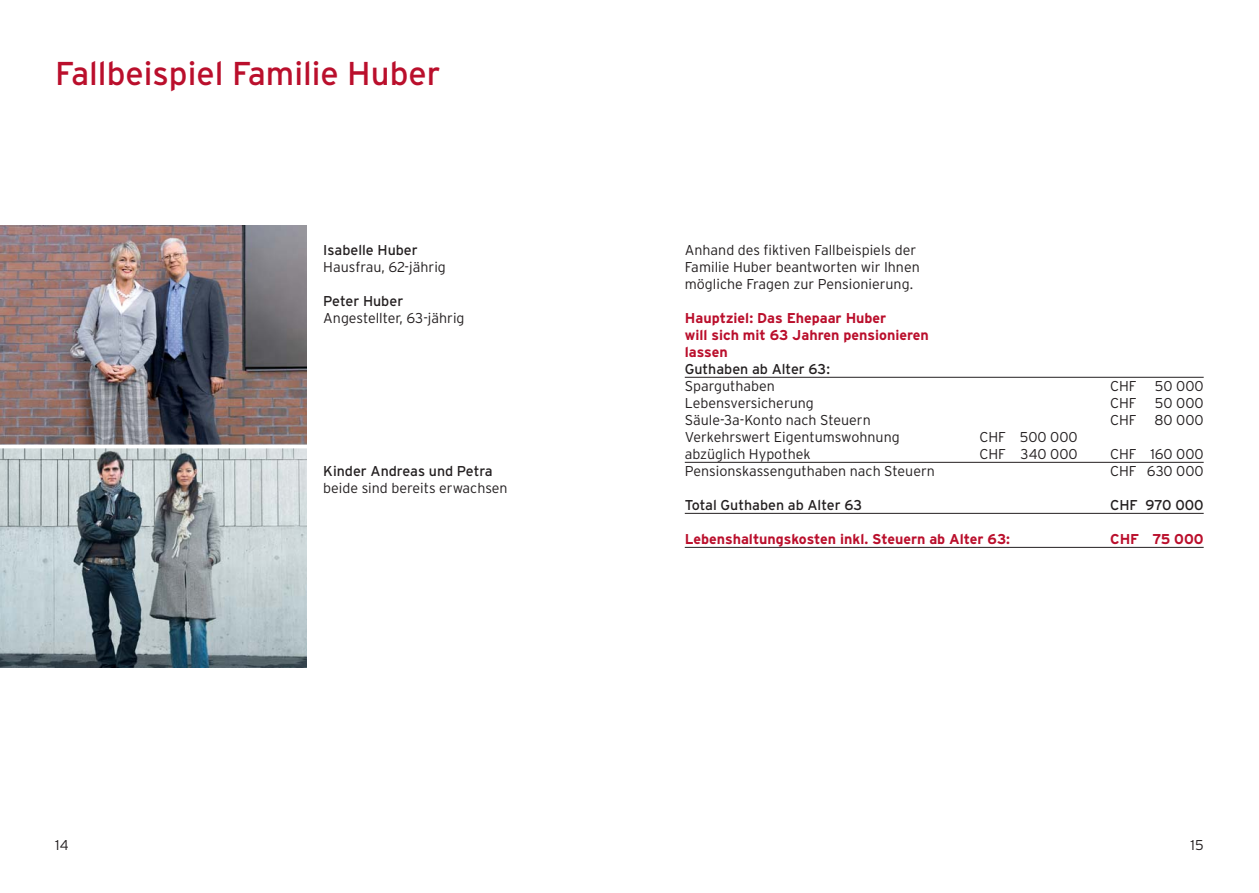
<style>
.page{position:relative;width:1259px;height:893px;background:#fff}
.page>*{position:absolute;margin:0;border:0;box-sizing:border-box;transform-origin:0 0}
.t1{font:33px "Interstate";color:#ba0f2c}
.t2{font:300 14.25px/17px "Interstate";color:#231f20}
.t3{font:700 14.25px/17px "Interstate";color:#ba0f2c}
.t4{font:14.25px "Interstate";color:#231f20}
</style>
<div class="page">
<hr style="left:685px;top:377px;width:518px;height:1px;background:#231f20">
<hr style="left:685px;top:462px;width:518px;height:1px;background:#231f20">
<hr style="left:685px;top:513px;width:518px;height:1px;background:#231f20">
<hr style="left:685px;top:547px;width:518px;height:1px;background:#231f20">
<img style="left:0;top:225px;width:306px;height:220px">
<img style="left:0;top:448px;width:306px;height:220px">
<h1 class="t1" style="left:55px;top:61px;width:387px">Fallbeispiel Familie Huber</h1>
<p class="t4" style="left:323px;top:245px;width:96px">Isabelle Huber</p>
<p class="t2" style="left:323px;top:260px;width:124px">Hausfrau, 62-jährig</p>
<p class="t4" style="left:323px;top:296px;width:82px">Peter Huber</p>
<p class="t2" style="left:323px;top:311px;width:143px">Angestellter, 63-jährig</p>
<p class="t4" style="left:323px;top:466px;width:171px">Kinder Andreas und Petra</p>
<p class="t2" style="left:323px;top:481px;width:186px">beide sind bereits erwachsen</p>
<p class="t2" style="left:685px;top:243px;width:236px">Anhand des fiktiven Fallbeispiels der<br>Familie Huber beantworten wir Ihnen mögliche Fragen zur Pensionierung.</p>
<p class="t3" style="left:685px;top:311px;width:246px">Hauptziel: Das Ehepaar Huber<br>will sich mit 63 Jahren pensionieren lassen</p>
<p class="t4" style="left:685px;top:364px;width:147px">Guthaben ab Alter 63:</p>
<p class="t2" style="left:685px;top:379px;width:92px">Sparguthaben</p>
<p class="t2" style="left:1110px;top:379px;width:28px">CHF</p>
<p class="t2" style="left:1155px;top:379px;width:50px">50 000</p>
<p class="t2" style="left:685px;top:396px;width:131px">Lebensversicherung</p>
<p class="t2" style="left:1110px;top:396px;width:28px">CHF</p>
<p class="t2" style="left:1155px;top:396px;width:50px">50 000</p>
<p class="t2" style="left:685px;top:413px;width:187px">Säule-3a-Konto nach Steuern</p>
<p class="t2" style="left:1110px;top:413px;width:28px">CHF</p>
<p class="t2" style="left:1154px;top:413px;width:51px">80 000</p>
<p class="t2" style="left:685px;top:430px;width:216px">Verkehrswert Eigentumswohnung</p>
<p class="t2" style="left:979px;top:430px;width:100px">CHF 500 000</p>
<p class="t2" style="left:685px;top:447px;width:127px">abzüglich Hypothek</p>
<p class="t2" style="left:979px;top:447px;width:100px">CHF 340 000</p>
<p class="t2" style="left:1110px;top:447px;width:95px">CHF 160 000</p>
<p class="t2" style="left:685px;top:464px;width:252px">Pensionskassenguthaben nach Steuern</p>
<p class="t2" style="left:1110px;top:464px;width:95px">CHF 630 000</p>
<p class="t4" style="left:685px;top:500px;width:179px">Total Guthaben ab Alter 63</p>
<p class="t4" style="left:1110px;top:500px;width:95px">CHF 970 000</p>
<p class="t3" style="left:685px;top:532px;width:327px">Lebenshaltungskosten inkl. Steuern ab Alter 63:</p>
<p class="t3" style="left:1110px;top:532px;width:95px">CHF 75 000</p>
<p class="t2" style="left:55px;top:838px;width:15px">14</p>
<p class="t2" style="left:1190px;top:838px;width:15px">15</p>
</div>
